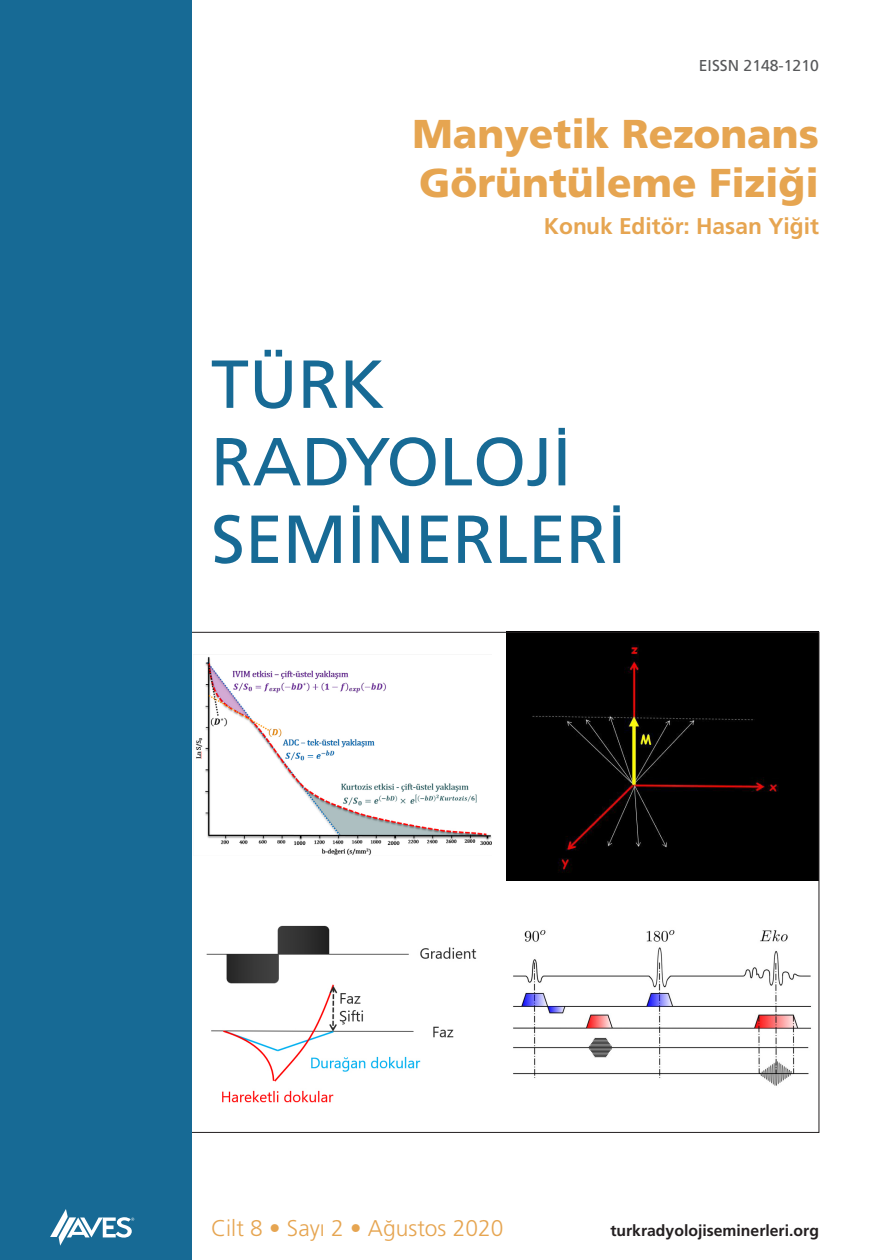
<style>
.page{position:relative;width:879px;height:1260px;background:#fff}
.page>*{position:absolute;margin:0;border:0;box-sizing:border-box;transform-origin:0 0}
.t1{font:67.9px/77.5px "Frutiger Normal Tr";color:#176a95}
.t2{font:40.25px/48.3px "Frutiger Black Nr Tr";color:#e6a551}
.t3{font:22.75px "Frutiger Light Nr Tr";color:#e6a551}
.t4{font:22.75px "Frutiger Bold Tr";color:#e6a551}
.t5{font:15.75px "Frutiger Bold Tr";color:#231f20}
.t6{font:15.75px "Frutiger Normal Tr";color:#57585a}
</style>
<div class="page">
<img style="left:196px;top:657px;width:295px;height:198px">
<div style="left:506px;top:634px;width:310px;height:247px;background:#000"></div>
<img style="left:513px;top:930px;width:298px;height:156px">
<img style="left:191px;top:902px;width:286px;height:223px">
<div style="left:0;top:0;width:191px;height:1260px;background:#176a95"></div>
<svg style="left:50px;top:1209px;width:84px;height:37px"></svg>
<p class="t6" style="left:698px;top:57px;width:121px">EISSN 2148-1210</p>
<p class="t2" style="left:412px;top:110px;width:407px">Manyetik Rezonans<br>Görüntüleme Fiziği</p>
<p class="t4" style="left:543px;top:212px;width:276px">Konuk Editör: Hasan Yiğit</p>
<p class="t1" style="left:211px;top:345px;width:175px">TÜRK</p>
<p class="t1" style="left:211px;top:422px;width:416px">RADYOLOJİ<br>SEMİNERLERİ</p>
<p class="t3" style="left:211px;top:1215px;width:294px">Cilt 8 • Sayı 2 • Ağustos 2020</p>
<p class="t5" style="left:610px;top:1221px;width:210px">turkradyolojiseminerleri.org</p>
</div>
